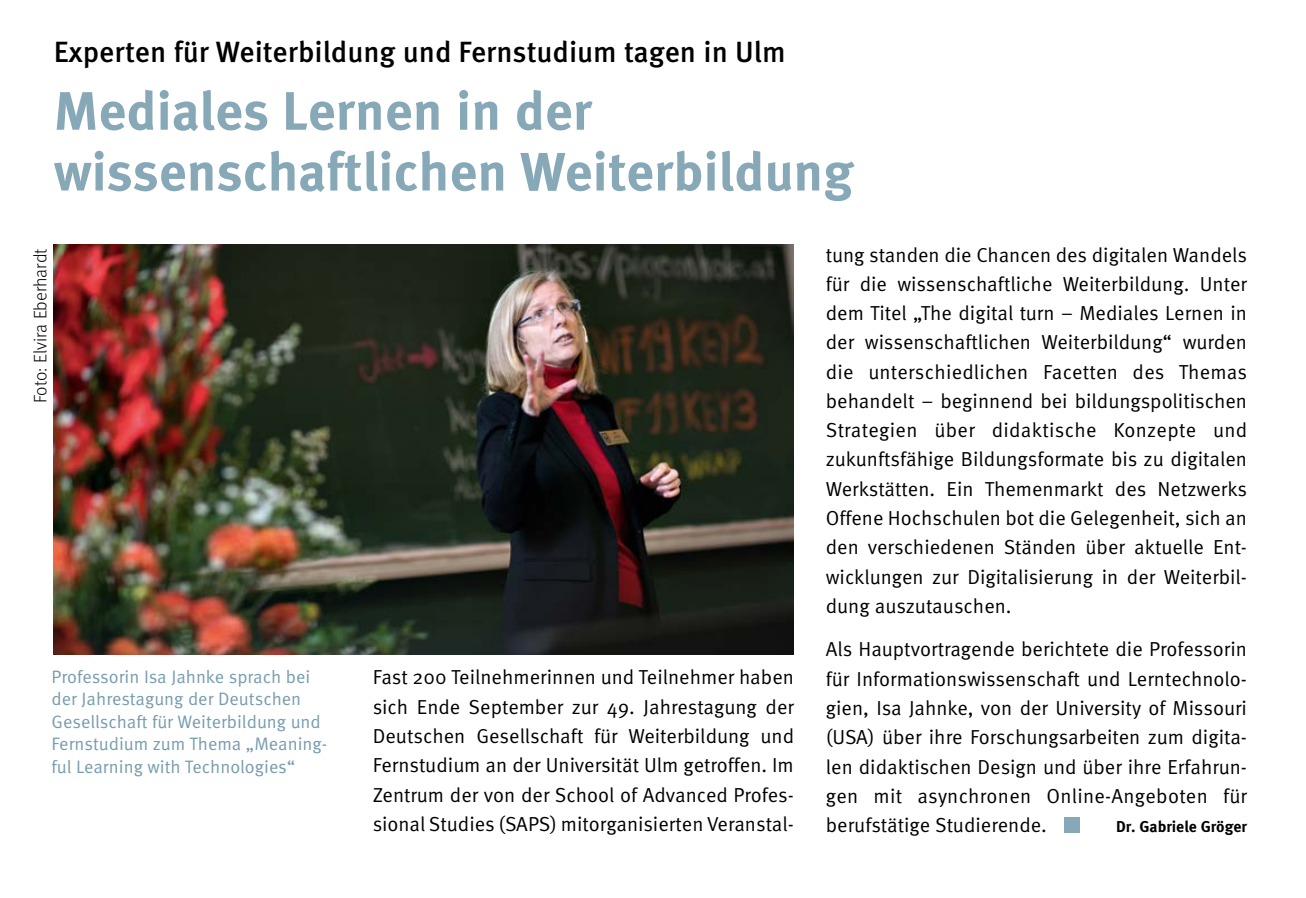
<style>
.page{position:relative;width:1306px;height:898px;background:#fff}
.page>*{position:absolute;margin:0;border:0;box-sizing:border-box;transform-origin:0 0}
.t1{font:700 54px/60.8px "Meta OT";color:#87a8b7}
.t2{font:500 29.25px "Meta OT";color:#000}
.t3{font:20.25px/29.2px "Meta OT Norm";color:#000;text-align:justify}
.t4{font:18px/22.5px "Meta OT Norm";color:#779cad}
.t5{font:300 18px "Meta OT";color:#000}
.t6{font:700 15.75px "Meta OT";color:#000}
</style>
<div class="page">
<div style="left:1064px;top:816px;width:16px;height:16px;background:#87a8b7"></div>
<img style="left:54px;top:245px;width:740px;height:409px">
<h2 class="t2" style="left:54px;top:34px;width:733px">Experten für Weiterbildung und Fernstudium tagen in Ulm</h2>
<h1 class="t1" style="left:54px;top:81px;width:801px">Mediales Lernen in der wissenschaftlichen Weiterbildung</h1>
<p class="t5" style="left:30px;top:403px;width:156px;rotate:-90deg">Foto: Elvira Eberhardt</p>
<p class="t4" style="left:52px;top:665px;width:277px">Professorin Isa Jahnke sprach bei der Jahrestagung der Deutschen Gesellschaft für Weiterbildung und Fernstudium zum Thema „Meaning&shy;ful Learning with Technologies“</p>
<p class="t3" style="left:373px;top:663px;width:423px">Fast 200 Teilnehmerinnen und Teilnehmer haben sich Ende September zur 49. Jahrestagung der Deutschen Gesellschaft für Weiterbildung und Fernstudium an der Universität Ulm getroffen. Im Zentrum der von der School of Advanced Profes&shy;sional Studies (SAPS) mitorganisierten Veranstal-</p>
<p class="t3" style="left:825px;top:240px;width:423px">tung standen die Chancen des digitalen Wandels für die wissenschaftliche Weiterbildung. Unter dem Titel „The digital turn – Mediales Lernen in der wissenschaftlichen Weiterbildung“ wurden die unterschiedlichen Facetten des Themas behandelt – beginnend bei bildungspolitischen Strategien über didaktische Konzepte und zukunftsfähige Bildungsformate bis zu digitalen Werkstätten. Ein Themenmarkt des Netzwerks Offene Hochschulen bot die Gelegenheit, sich an den verschiedenen Ständen über aktuelle Ent&shy;wicklungen zur Digitalisierung in der Weiterbil&shy;dung auszutauschen.</p>
<p class="t3" style="left:825px;top:635px;width:423px">Als Hauptvortragende berichtete die Professorin für Informationswissenschaft und Lerntechnolo&shy;gien, Isa Jahnke, von der University of Missouri (USA) über ihre Forschungsarbeiten zum digita&shy;len didaktischen Design und über ihre Erfahrun&shy;gen mit asynchronen Online-Angeboten für berufstätige Studierende.</p>
<p class="t6" style="left:1116px;top:816px;width:132px">Dr. Gabriele Gröger</p>
</div>
